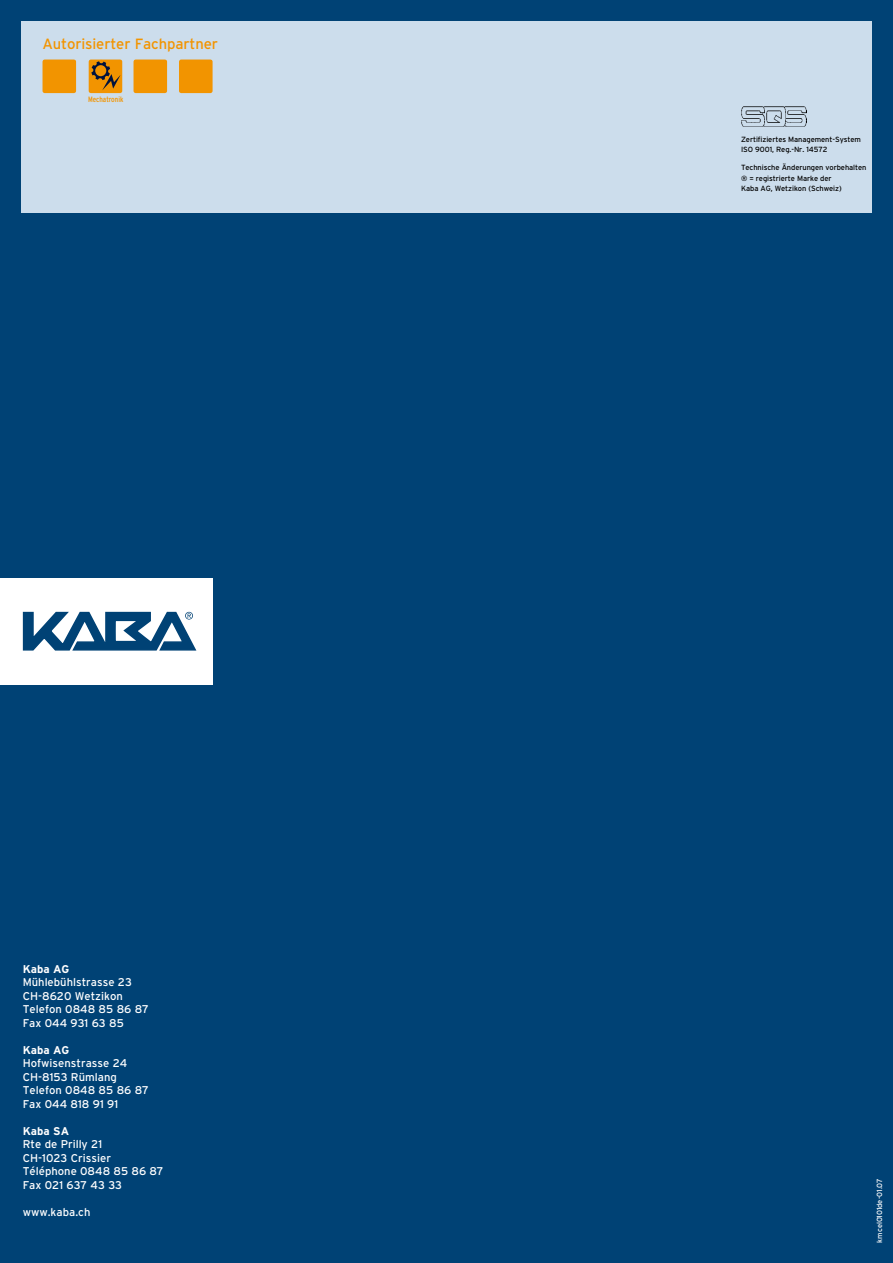
<style>
.page{position:relative;width:893px;height:1263px;background:#004275}
.page>*{position:absolute;margin:0;border:0;box-sizing:border-box;transform-origin:0 0}
.t1{font:14.85px "Interstate";letter-spacing:-.01em;color:#f29400}
.t2{font:11.25px/13.5px "Interstate";color:#fff}
.t3{font:700 11.25px "Interstate";color:#fff}
.t4{font:condensed 7.8px "Interstate";color:#f29400}
.t5{font:7.5px/10.5px "Interstate";letter-spacing:-.01em;color:#000}
.t6{font:7.5px "Interstate";letter-spacing:-.01em;color:#fff}
</style>
<div class="page">
<div style="left:0;top:578px;width:213px;height:107px;background:#fff"></div>
<svg style="left:23px;top:612px;width:173px;height:38px"></svg>
<div style="left:21px;top:21px;width:851px;height:192px;background:#ccddec"></div>
<img style="left:741px;top:107px;width:65px;height:20px">
<div style="left:134px;top:60px;width:33px;height:33px;background:#f29400;border-radius:2px"></div>
<div style="left:43px;top:60px;width:33px;height:33px;background:#f29400;border-radius:2px"></div>
<div style="left:89px;top:60px;width:33px;height:33px;background:#f29400;border-radius:2px"></div>
<svg style="left:89px;top:60px;width:32px;height:30px"></svg>
<div style="left:179px;top:60px;width:34px;height:33px;background:#f29400;border-radius:2px"></div>
<h1 class="t1" style="left:43px;top:36px;width:177px">Autorisierter Fachpartner</h1>
<p class="t4" style="left:88px;top:95px;width:37px">Mechatronik</p>
<p class="t3" style="left:23px;top:962px;width:48px">Kaba AG</p>
<p class="t2" style="left:23px;top:975px;width:110px">Mühlebühlstrasse 23<br>CH-8620 Wetzikon<br>Telefon 0848</p>
<p class="t2" style="left:23px;top:1002px;width:120px;text-indent:76px">85 86 87<br>Fax 044 931 63 85</p>
<p class="t3" style="left:23px;top:1043px;width:48px">Kaba AG</p>
<p class="t2" style="left:23px;top:1056px;width:105px">Hofwisenstrasse 24<br>CH-8153 Rümlang<br>Telefon 0848</p>
<p class="t2" style="left:23px;top:1083px;width:120px;text-indent:76px">85 86 87<br>Fax 044 818 91 91</p>
<p class="t3" style="left:23px;top:1124px;width:48px">Kaba SA</p>
<p class="t2" style="left:23px;top:1137px;width:90px">Rte de Prilly 21<br>CH-1023 Crissier<br>Téléphone 0848</p>
<p class="t2" style="left:23px;top:1164px;width:135px;text-indent:91px">85 86 87<br>Fax 021 637 43 33</p>
<p class="t2" style="left:23px;top:1205px;width:69px">www.kaba.ch</p>
<p class="t5" style="left:741px;top:134px;width:121px">Zertifiziertes Management-System<br>ISO 9001, Reg.-Nr. 1457</p>
<p class="t5" style="left:823px;top:144px;width:6px">2</p>
<p class="t5" style="left:741px;top:162px;width:127px">Technische Änderungen vorbehalten ® = registrierte Marke der<br>Kaba AG, Wetzikon (Schweiz)</p>
<p class="t6" style="left:875px;top:1242px;width:65px;rotate:-90deg">kmcel0101de-01.07</p>
</div>
